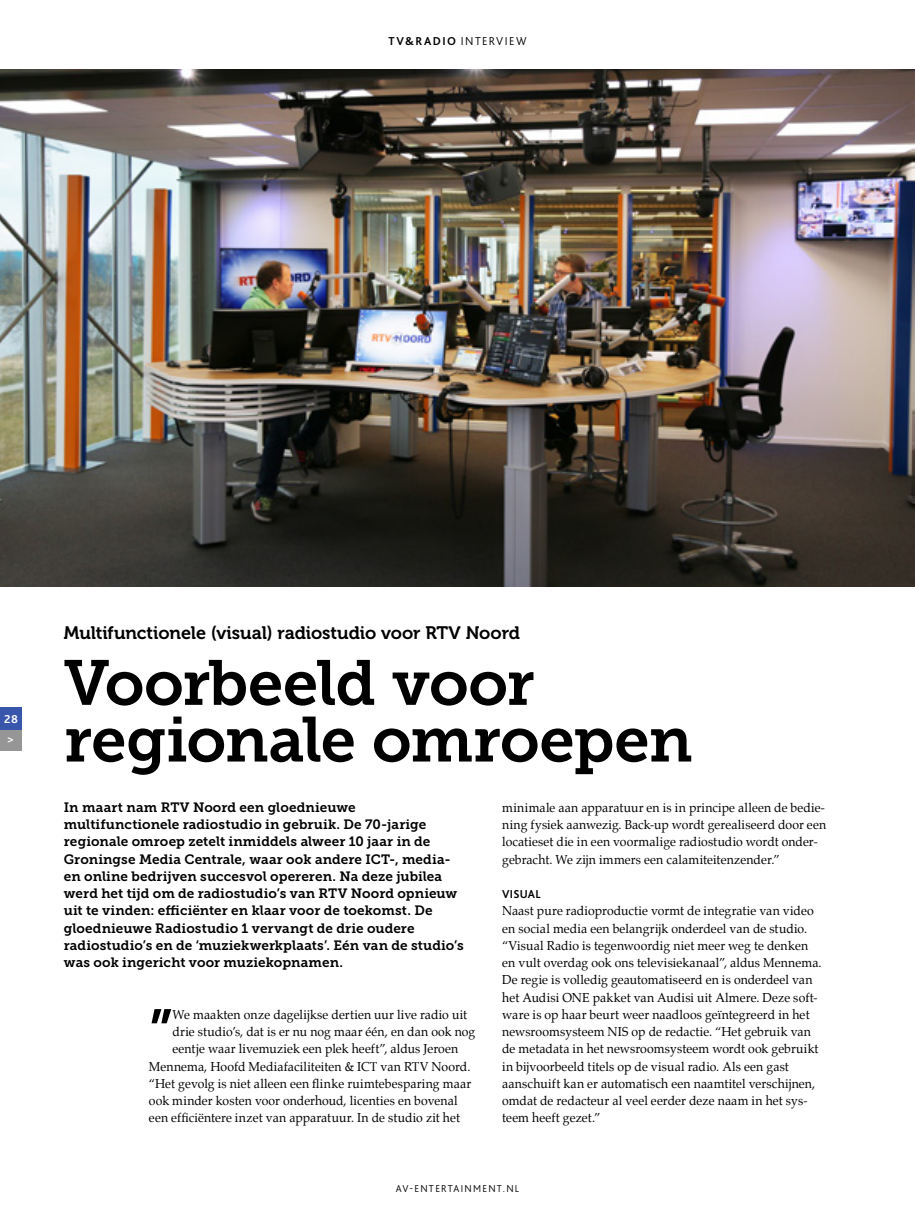
<style>
.page{position:relative;width:915px;height:1212px;background:#fff}
.page>*{position:absolute;margin:0;border:0;box-sizing:border-box;transform-origin:0 0}
.t1{font:63.3px/56.7px "Museo Slab 700";letter-spacing:-.015em;color:#000}
.t2{font:61.35px "Museo Slab 700";color:#000;scale:.96 1}
.t3{font:18px "Museo 700";letter-spacing:-.005em;color:#000}
.t4{font:13.5px/17.2px "Museo Slab 700";letter-spacing:.005em;color:#000}
.t5{font:12.75px/17.2px "Palatino";letter-spacing:.005em;color:#000;scale:.96 1}
.t6{font:300 12px "Bliss 2";letter-spacing:.12em;color:#000}
.t7{font:700 12px "Bliss 2";letter-spacing:.02em;color:#000;scale:.96 1}
.t8{font:700 12px/20.7px "Bliss 2";color:#fff}
.t9{font:300 10.5px "Bliss 2";letter-spacing:.125em;color:#000}
.s1{font-weight:700}
</style>
<div class="page">
<img style="left:0;top:70px;width:914px;height:517px">
<div style="left:0;top:728px;width:21px;height:22px;background:#979696"></div>
<div style="left:0;top:707px;width:21px;height:22px;background:#3856ac"></div>
<p class="t6" style="left:388px;top:33px;width:139px"><span class="s1">TV&amp;RADIO</span> INTERVIEW</p>
<p class="t8" style="left:4px;top:708px;width:16px">28 &gt;</p>
<h3 class="t3" style="left:64px;top:623px;width:457px">Multifunctionele (visual) radiostudio voor RTV Noord</h3>
<h1 class="t1" style="left:64px;top:655px;width:630px">Voorbeeld voor regionale omroepen</h1>
<p class="t4" style="left:64px;top:799px;width:401px">In maart nam RTV Noord een gloednieuwe multifunctionele radiostudio in gebruik. De 70-jarige regionale omroep zetelt inmiddels alweer 10 jaar in de Groningse Media Centrale, waar ook andere ICT-, media&shy;en online bedrijven succesvol opereren. Na deze jubilea werd het tijd om de radiostudio’s van RTV Noord opnieuw uit te vinden: efficiënter en klaar voor de toekomst. De gloednieuwe Radiostudio 1 vervangt de drie oudere radiostudio’s en de ‘muziekwerkplaats’. Eén van de studio’s was ook ingericht voor muziekopnamen.</p>
<h2 class="t2" style="left:149px;top:997px;width:26px">”</h2>
<p class="t5" style="left:172px;top:1006px;width:308px">We maakten onze dagelijkse dertien uur live radio uit</p>
<p class="t5" style="left:172px;top:1023px;width:317px">drie studio’s, dat is er nu nog maar één, en dan ook nog</p>
<p class="t5" style="left:172px;top:1040px;width:299px">eentje waar livemuziek een plek heeft”, aldus Jeroen</p>
<p class="t5" style="left:149px;top:1057px;width:336px">Mennema, Hoofd Mediafaciliteiten &amp; ICT van RTV Noord.</p>
<p class="t5" style="left:149px;top:1075px;width:337px">“Het gevolg is niet alleen een flinke ruimtebesparing maar</p>
<p class="t5" style="left:149px;top:1092px;width:323px">ook minder kosten voor onderhoud, licenties en bovenal</p>
<p class="t5" style="left:149px;top:1109px;width:325px">een efficiëntere inzet van apparatuur. In de studio zit het</p>
<p class="t5" style="left:502px;top:799px;width:339px">minimale aan apparatuur en is in principe alleen de bedie&shy;ning fysiek aanwezig. Back-up wordt gerealiseerd door een locatieset die in een voormalige radiostudio wordt onder&shy;gebracht. We zijn immers een calamiteitenzender.”</p>
<p class="t7" style="left:502px;top:887px;width:41px">VISUAL</p>
<p class="t5" style="left:502px;top:902px;width:334px">Naast pure radioproductie vormt de integratie van video en social media een belangrijk onderdeel van de studio. “Visual Radio is tegenwoordig niet meer weg te denken en vult overdag ook ons televisiekanaal”, aldus Mennema.<br>De regie is volledig geautomatiseerd en is onderdeel van het Audisi ONE pakket van Audisi uit Almere. Deze soft&shy;ware is op haar beurt weer naadloos geïntegreerd in het newsroomsysteem NIS op de redactie. “Het gebruik van de metadata in het newsroomsysteem wordt ook gebruikt in bijvoorbeeld titels op de visual radio. Als een gast aanschuift kan er automatisch een naamtitel verschijnen, omdat de redacteur al veel eerder deze naam in het sys&shy;teem heeft gezet.”</p>
<p class="t9" style="left:395px;top:1182px;width:125px">AV-ENTERTAINMENT.NL</p>
</div>
